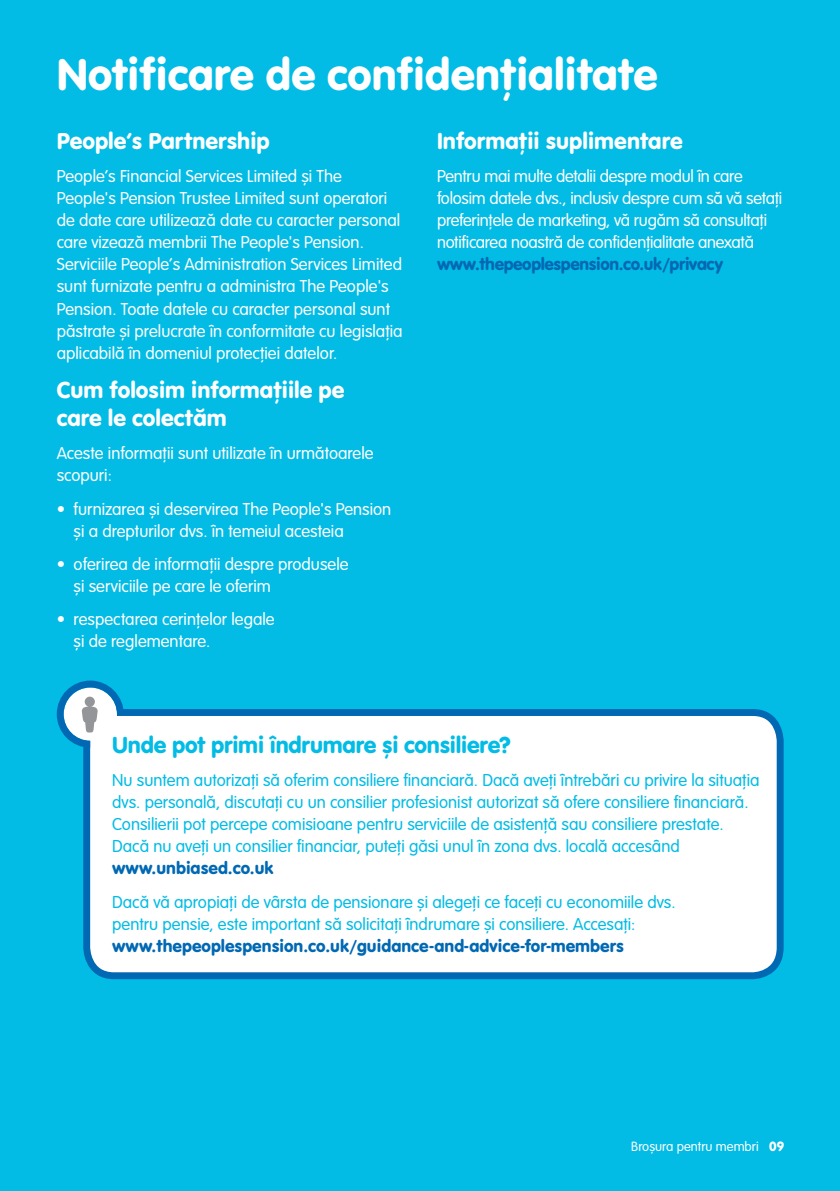
<style>
.page{position:relative;width:840px;height:1191px;background:#fff}
.page>*{position:absolute;margin:0;border:0;box-sizing:border-box;transform-origin:0 0}
.t1{font:46px "VAG Rundschrift D";color:#fff}
.t2{font:24px/28px "VAG Rundschrift D";color:#fff}
.t3{font:24px "VAG Rundschrift D";letter-spacing:-.01em;color:#02bce5}
.t4{font:300 18px/22px "VAG Rundschrift D";color:#fff}
.t5{font:300 18px/22px "VAG Rundschrift D";color:#02bce5}
.t6{font:18px "VAG Rundschrift D";color:#0168b3}
.t7{font:18px "VAG Rundschrift D";letter-spacing:-.02em;color:#0168b3}
.t8{font:300 14px "VAG Rundschrift D";color:#fff}
.s1{font-weight:400}
</style>
<div class="page">
<div style="left:0;top:0;width:839px;height:1191px;background:#02bce5"></div>
<div style="left:87px;top:712px;width:692px;height:263px;background:#fff;border-radius:28px"></div>
<div style="left:83px;top:709px;width:700px;height:270px;border:7px solid #0168b3;border-radius:28px"></div>
<svg style="left:57px;top:680px;width:67px;height:67px"></svg>
<h1 class="t1" style="left:57px;top:48px;width:602px">Notificare de confidențialitate</h1>
<h2 class="t2" style="left:57px;top:127px;width:214px">People’s Partnership</h2>
<p class="t4" style="left:57px;top:166px;width:347px">People’s Financial Services Limited și The People's Pension Trustee Limited sunt operatori de date care utilizează date cu caracter personal care vizează membrii The People's Pension.<br>Serviciile People’s Administration Services Limited sunt furnizate pentru a administra The People's Pension. Toate datele cu caracter personal sunt păstrate și prelucrate în conformitate cu legislația aplicabilă în domeniul protecției datelor.</p>
<h2 class="t2" style="left:57px;top:376px;width:289px">Cum folosim informațiile pe care le colectăm</h2>
<p class="t4" style="left:57px;top:443px;width:318px">Aceste informații sunt utilizate în următoarele scopuri:</p>
<p class="t4" style="left:74px;top:498px;width:319px;text-indent:-17px">• furnizarea și deservirea The People's Pension și a drepturilor dvs. în temeiul acesteia</p>
<p class="t4" style="left:74px;top:553px;width:276px;text-indent:-17px">• oferirea de informații despre produsele și serviciile pe care le oferim</p>
<p class="t4" style="left:74px;top:609px;width:202px;text-indent:-17px">• respectarea cerințelor legale și de reglementare.</p>
<h2 class="t2" style="left:437px;top:127px;width:247px">Informații suplimentare</h2>
<p class="t4" style="left:437px;top:166px;width:346px">Pentru mai multe detalii despre modul în care folosim datele dvs., inclusiv despre cum să vă setați preferințele de marketing, vă rugăm să consultați notificarea noastră de confidențialitate anexată</p>
<p class="t7" style="left:437px;top:254px;width:287px">www.thepeoplespension.co.uk/privacy</p>
<h2 class="t3" style="left:112px;top:730px;width:400px">Unde pot primi îndrumare și consiliere?</h2>
<p class="t5" style="left:112px;top:770px;width:648px">Nu suntem autorizați să oferim consiliere financiară. Dacă aveți întrebări cu privire la situația dvs. personală, discutați cu un consilier profesionist autorizat să ofere consiliere financiară.<br>Consilierii pot percepe comisioane pentru serviciile de asistență sau consiliere prestate.<br>Dacă nu aveți un consilier financiar, puteți găsi unul în zona dvs. locală accesând</p>
<p class="t6" style="left:112px;top:857px;width:163px">www.unbiased.co.uk</p>
<p class="t5" style="left:112px;top:891px;width:564px">Dacă vă apropiați de vârsta de pensionare și alegeți ce faceți cu economiile dvs. pentru pensie, este important să solicitați îndrumare și consiliere. Accesați:</p>
<p class="t6" style="left:112px;top:935px;width:513px">www.thepeoplespension.co.uk/guidance-and-advice-for-members</p>
<p class="t8" style="left:631px;top:1139px;width:154px">Broșura pentru membri <span class="s1">09</span></p>
</div>
